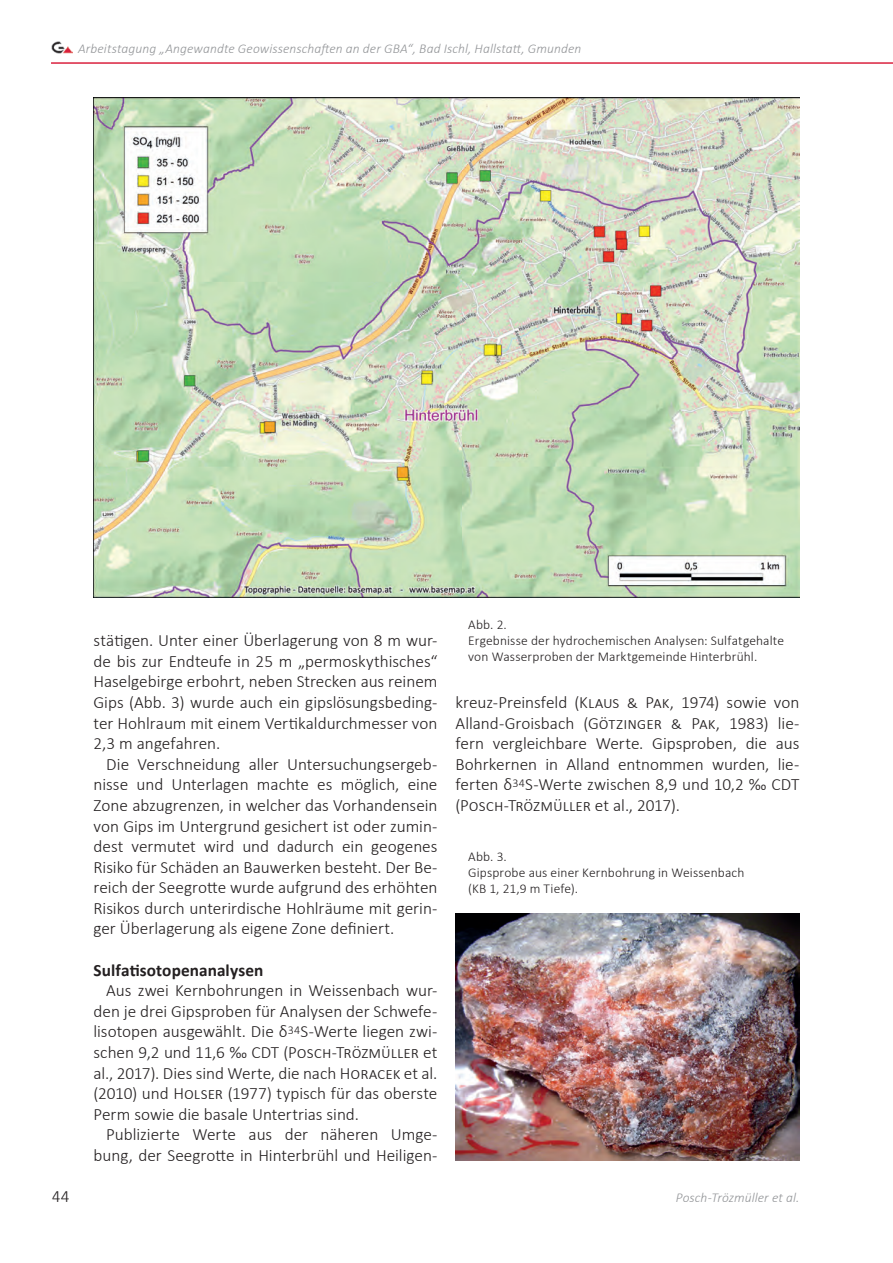
<style>
.page{position:relative;width:893px;height:1263px;background:#fff}
.page>*{position:absolute;margin:0;border:0;box-sizing:border-box;transform-origin:0 0}
.Lauftext__Standard{font:300 17.25px/20.5px "Calibri";letter-spacing:-.005em;color:#231f20;text-align:justify}
.Zwischentitel_2_ÜS{font:700 17.25px "Calibri";letter-spacing:.005em;color:#231f20}
.Bildunterschrift{font:300 13.5px/16.2px "Calibri";letter-spacing:.01em;color:#231f20}
.Kopfzeilen{font:italic 300 13.5px "Calibri";letter-spacing:.01em;color:#939598}
</style>
<div class="page">
<hr style="left:51px;top:62px;width:842px;height:2px;background:#da1f3d">
<img style="left:51px;top:41px;width:21px;height:13px">
<img style="left:94px;top:98px;width:705px;height:499px">
<img style="left:455px;top:914px;width:344px;height:247px">
<p class="Kopfzeilen" style="left:78px;top:40px;width:505px">Arbeitstagung „Angewandte Geowissenschaften an der GBA“, Bad Ischl, Hallstatt, Gmunden</p>
<p class="Lauftext__Standard" style="left:52px;top:1185px;width:19px">44</p>
<p class="Lauftext__Standard" style="left:94px;top:630px;width:345px">stätigen. Unter einer Überlagerung von 8 m wur&shy;de bis zur Endteufe in 25 m „permoskythisches“ Haselgebirge erbohrt, neben Strecken aus reinem Gips (Abb. 3) wurde auch ein gipslösungsbeding&shy;ter Hohlraum mit einem Vertikaldurchmesser von 2,3 m angefahren.</p>
<p class="Lauftext__Standard" style="left:94px;top:754px;width:345px;text-indent:13px">Die Verschneidung aller Untersuchungsergeb&shy;nisse und Unterlagen machte es möglich, eine Zone abzugrenzen, in welcher das Vorhandensein von Gips im Untergrund gesichert ist oder zumin&shy;dest vermutet wird und dadurch ein geogenes Risiko für Schäden an Bauwerken besteht. Der Be&shy;reich der Seegrotte wurde aufgrund des erhöhten Risikos durch unterirdische Hohlräume mit gerin&shy;ger Überlagerung als eigene Zone definiert.</p>
<p class="Zwischentitel_2_ÜS" style="left:94px;top:958px;width:171px">Sulfatisotopenanalysen</p>
<p class="Lauftext__Standard" style="left:94px;top:980px;width:345px;text-indent:13px">Aus zwei Kernbohrungen in Weissenbach wur&shy;den je drei Gipsproben für Analysen der Schwefe&shy;lisotopen ausgewählt. Die δ<sup>34</sup>S-Werte liegen zwi&shy;schen 9,2 und 11,6 ‰ CDT (Posch-Trözmüller et al., 2017). Dies sind Werte, die nach Horacek et al. (2010) und Holser (1977) typisch für das oberste Perm sowie die basale Untertrias sind.</p>
<p class="Lauftext__Standard" style="left:94px;top:1124px;width:345px;text-align:right">Publizierte Werte aus der näheren Umge&shy;bung, der Seegrotte in Hinterbrühl und Heiligen-</p>
<p class="Bildunterschrift" style="left:468px;top:616px;width:40px">Abb. 2.</p>
<p class="Bildunterschrift" style="left:468px;top:632px;width:317px">Ergebnisse der hydrochemischen Analysen: Sulfatgehalte von Wasserproben der Marktgemeinde Hinterbrühl.</p>
<p class="Lauftext__Standard" style="left:455px;top:692px;width:345px">kreuz‐Preinsfeld (Klaus &amp; Pak, 1974) sowie von Alland‐Groisbach (Götzinger &amp; Pak, 1983) lie&shy;fern vergleichbare Werte. Gipsproben, die aus Bohrkernen in Alland entnommen wurden, lie&shy;ferten δ<sup>34</sup>S-Werte zwischen 8,9 und 10,2 ‰ CDT (Posch-Trözmüller et al., 2017).</p>
<p class="Bildunterschrift" style="left:468px;top:848px;width:40px">Abb. 3.</p>
<p class="Bildunterschrift" style="left:468px;top:864px;width:278px">Gipsprobe aus einer Kernbohrung in Weissenbach (KB 1, 21,9 m Tiefe).</p>
<p class="Kopfzeilen" style="left:676px;top:1189px;width:125px">Posch-Trözmüller et al.</p>
</div>
